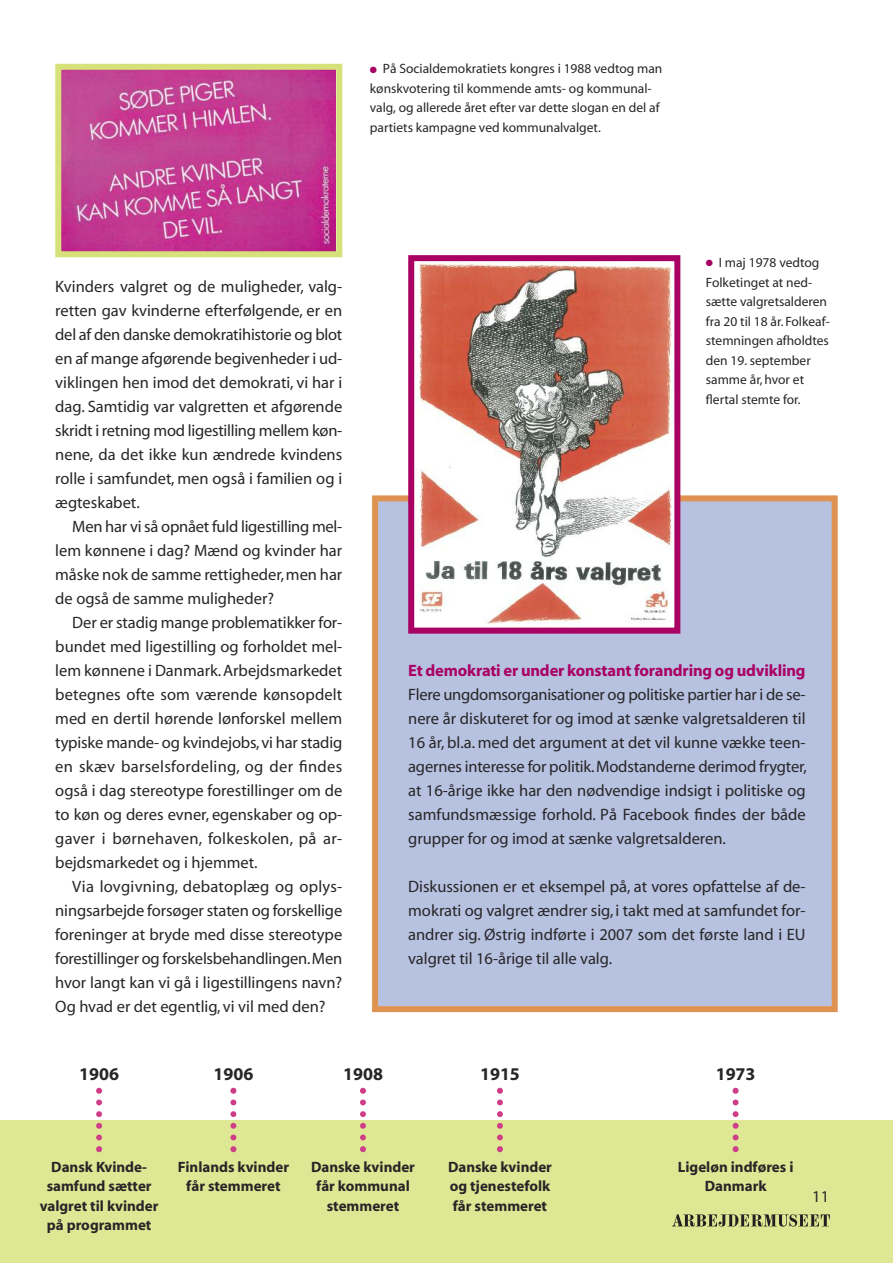
<style>
.page{position:relative;width:893px;height:1263px;background:#fff}
.page>*{position:absolute;margin:0;border:0;box-sizing:border-box;transform-origin:0 0}
.t1{font:700 18px "Myriad";color:#272627}
.t2{font:16.5px/24px "Myriad";color:#272627;text-align:justify}
.t3{font:700 16.5px "Myriad";letter-spacing:-.01em;color:#a90063}
.t4{font:700 15px/19.5px "Myriad";color:#272627;text-align:center}
.t5{font:13.5px/19.5px "Myriad";color:#272627}
.s1{color:#a90063}
</style>
<div class="page">
<div style="left:0;top:1120px;width:892px;height:143px;background:#dee794"></div>
<svg style="left:230px;top:1088px;width:6px;height:64px"></svg>
<svg style="left:360px;top:1088px;width:6px;height:64px"></svg>
<svg style="left:497px;top:1088px;width:6px;height:64px"></svg>
<svg style="left:733px;top:1088px;width:6px;height:64px"></svg>
<img style="left:62px;top:71px;width:273px;height:179px">
<div style="left:55px;top:64px;width:287px;height:193px;border:6px solid #d6e17a"></div>
<div style="left:378px;top:501px;width:454px;height:505px;background:#b7c1e0"></div>
<div style="left:372px;top:495px;width:466px;height:517px;border:6px solid #e09252"></div>
<img style="left:415px;top:262px;width:258px;height:365px">
<div style="left:408px;top:255px;width:272px;height:379px;border:6px solid #a90063"></div>
<svg style="left:672px;top:1214px;width:158px;height:12px"></svg>
<svg style="left:96px;top:1088px;width:6px;height:64px"></svg>
<p class="t5" style="left:370px;top:60px;width:294px"><span class="s1">●</span> På Socialdemokratiets kongres i 1988 vedtog man kønskvotering til kommende amts- og kommunal&shy;valg, og allerede året efter var dette slogan en del af partiets kampagne ved kommunalvalget.</p>
<p class="t2" style="left:55px;top:275px;width:289px">Kvinders valgret og de muligheder, valg&shy;retten gav kvinderne efterfølgende, er en del af den danske demokratihistorie og blot en af mange afgørende begivenheder i ud&shy;viklingen hen imod det demokrati, vi har i dag. Samtidig var valgretten et afgørende skridt i retning mod ligestilling mellem køn&shy;nene, da det ikke kun ændrede kvindens rolle i samfundet, men også i familien og i ægteskabet.</p>
<p class="t2" style="left:55px;top:515px;width:289px;text-indent:17px">Men har vi så opnået fuld ligestilling mel&shy;lem kønnene i dag? Mænd og kvinder har måske nok de samme rettigheder,men har de også de samme muligheder?</p>
<p class="t2" style="left:55px;top:611px;width:289px;text-indent:17px">Der er stadig mange problematikker for&shy;bundet med ligestilling og forholdet mel&shy;lem kønnene i Danmark.Arbejdsmarkedet betegnes ofte som værende kønsopdelt med en dertil hørende lønforskel mellem typiske mande- og kvindejobs,vi har stadig en skæv barselsfordeling, og der findes også i dag stereotype forestillinger om de to køn og deres evner, egenskaber og op&shy;gaver i børnehaven, folkeskolen, på ar&shy;bejdsmarkedet og i hjemmet.</p>
<p class="t2" style="left:55px;top:875px;width:289px;text-indent:17px">Via lovgivning, debatoplæg og oplys&shy;ningsarbejde forsøger staten og forskellige foreninger at bryde med disse stereotype forestillinger og forskelsbehandlingen.Men hvor langt kan vi gå i ligestillingens navn?<br>Og hvad er det egentlig, vi vil med den?</p>
<p class="t5" style="left:706px;top:253px;width:125px"><span class="s1">●</span> I maj 1978 vedtog<br>Folketinget at ned&shy;sætte valgretsalderen fra 20 til 18 år. Folkeaf&shy;stemningen afholdtes den 19. september samme år, hvor et flertal stemte for.</p>
<p class="t3" style="left:408px;top:662px;width:399px">Et demokrati er under konstant forandring og udvikling</p>
<p class="t2" style="left:408px;top:683px;width:400px">Flere ungdomsorganisationer og politiske partier har i de se&shy;nere år diskuteret for og imod at sænke valgretsalderen til 16 år, bl.a. med det argument at det vil kunne vække teen&shy;agernes interesse for politik.Modstanderne derimod frygter, at 16-årige ikke har den nødvendige indsigt i politiske og samfundsmæssige forhold. På Facebook findes der både grupper for og imod at sænke valgretsalderen.</p>
<p class="t2" style="left:408px;top:875px;width:399px">Diskussionen er et eksempel på, at vores opfattelse af de&shy;mokrati og valgret ændrer sig, i takt med at samfundet for&shy;andrer sig. Østrig indførte i 2007 som det første land i EU valgret til 16-årige til alle valg.</p>
<p class="t1" style="left:79px;top:1065px;width:41px">1906</p>
<p class="t1" style="left:214px;top:1065px;width:41px">1906</p>
<p class="t1" style="left:343px;top:1065px;width:41px">1908</p>
<p class="t1" style="left:480px;top:1065px;width:41px">1915</p>
<p class="t4" style="left:40px;top:1157px;width:120px">Dansk Kvinde&shy;samfund sætter valgret til kvinder på programmet</p>
<p class="t4" style="left:178px;top:1157px;width:113px">Finlands kvinder får stemmeret</p>
<p class="t4" style="left:311px;top:1157px;width:105px">Danske kvinder får kommunal stemmeret</p>
<p class="t4" style="left:448px;top:1157px;width:105px;text-align:justify">Danske kvinder og tjenestefolk får stemmeret</p>
<p class="t1" style="left:716px;top:1065px;width:41px">1973</p>
<p class="t4" style="left:678px;top:1157px;width:117px">Ligeløn indføres i<br>Danmark</p>
<p class="t2" style="left:812px;top:1185px;width:18px">11</p>
</div>
